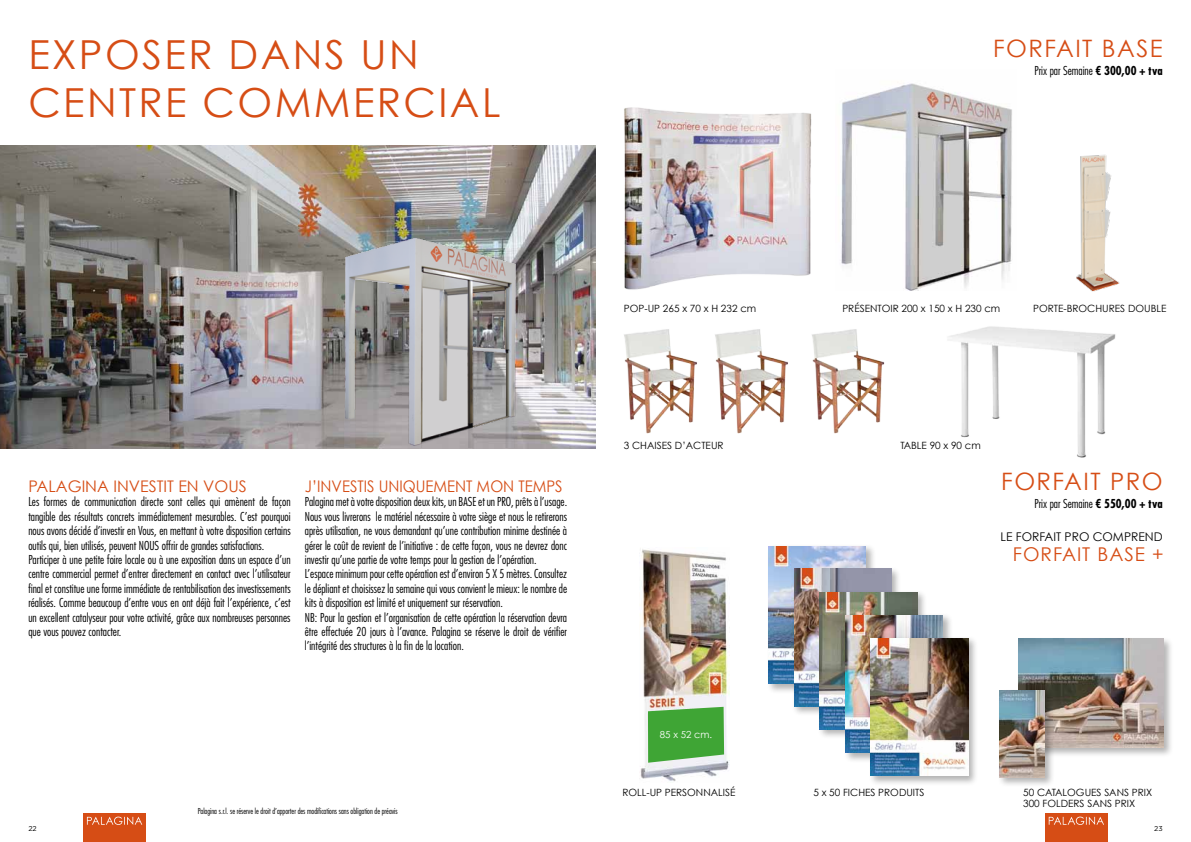
<style>
.page{position:relative;width:1191px;height:842px;background:#fff}
.page>*{position:absolute;margin:0;border:0;box-sizing:border-box;transform-origin:0 0}
.t1{font:40px/48px "Century Gothic";letter-spacing:.06em;color:#d64d15}
.t2{font:24px "Century Gothic";letter-spacing:.06em;color:#d64d15}
.t3{font:19px "Century Gothic";letter-spacing:.05em;color:#d64d15}
.t4{font:16px "Century Gothic";color:#d64d15;scale:.93 1}
.t5{font:16px "Century Gothic";color:#d64d15}
.t6{font:300 condensed 12px/14.4px "Futura Std";color:#000}
.t7{font:12px "Century Gothic";color:#000}
.t8{font:10px/11.7px "Century Gothic";color:#000}
.t9{font:9.7px "Century Gothic";color:#fff}
.t10{font:300 condensed 8px "Futura Std";color:#000}
.t11{font:7px "Gotham HTF";color:#000}
.s1{font-weight:700}
</style>
<div class="page">
<div style="left:1017px;top:637px;width:156px;height:120px;background:#000;opacity:.3"></div>
<img style="left:1018px;top:639px;width:145px;height:108px">
<img style="left:624px;top:107px;width:188px;height:183px">
<img style="left:0;top:146px;width:595px;height:303px">
<img style="left:948px;top:326px;width:168px;height:132px">
<img style="left:332px;top:224px;width:204px;height:224px">
<img style="left:841px;top:83px;width:171px;height:207px">
<img style="left:624px;top:329px;width:73px;height:105px">
<img style="left:715px;top:329px;width:73px;height:105px">
<img style="left:812px;top:329px;width:73px;height:105px">
<img style="left:1076px;top:154px;width:44px;height:138px">
<div style="left:83px;top:814px;width:63px;height:28px;background:#d64d15"></div>
<svg style="left:87px;top:817px;width:55px;height:8px"></svg>
<div style="left:1044px;top:814px;width:63px;height:28px;background:#d64d15"></div>
<svg style="left:1048px;top:817px;width:56px;height:8px"></svg>
<div style="left:766px;top:544px;width:110px;height:150px;background:#000;opacity:.3"></div>
<img style="left:768px;top:546px;width:97px;height:138px">
<div style="left:792px;top:567px;width:109px;height:150px;background:#000;opacity:.3"></div>
<img style="left:794px;top:569px;width:97px;height:137px">
<div style="left:817px;top:590px;width:110px;height:150px;background:#000;opacity:.3"></div>
<img style="left:819px;top:592px;width:98px;height:138px">
<div style="left:843px;top:613px;width:110px;height:150px;background:#000;opacity:.3"></div>
<img style="left:845px;top:615px;width:97px;height:138px">
<div style="left:869px;top:636px;width:109px;height:150px;background:#000;opacity:.3"></div>
<img style="left:871px;top:638px;width:97px;height:138px">
<div style="left:997px;top:689px;width:58px;height:98px;background:#000;opacity:.3"></div>
<img style="left:999px;top:691px;width:45px;height:86px">
<img style="left:640px;top:549px;width:89px;height:233px">
<svg style="left:648px;top:707px;width:76px;height:56px;background:#53ad4b"></svg>
<h1 class="t1" style="left:28px;top:30px;width:473px">ExPOSER DANS UN<br>CENTRE COMMERCIAL</h1>
<h2 class="t2" style="left:993px;top:33px;width:171px">FORFAIT BASE</h2>
<p class="t6" style="left:1034px;top:63px;width:130px">Prix par Semaine <span class="s1">€ 300,00 + tva</span></p>
<h3 class="t5" style="left:28px;top:476px;width:220px">PALAGINA INVESTIT en VOUS</h3>
<p class="t6" style="left:28px;top:495px;width:264px">Les formes de communication directe sont celles qui amènent de façon tangible des résultats concrets immédiatement mesurables. C’est pourquoi nous avons décidé d’investir en Vous, en mettant à votre disposition certains outils qui, bien utilisés, peuvent NOUS offrir de grandes satisfactions.<br>Participer à une petite foire locale ou à une exposition dans un espace d’un centre commercial permet d’entrer directement en contact avec l’utilisateur final et constitue une forme immédiate de rentabilisation des investissements réalisés. Comme beaucoup d’entre vous en ont déjà fait l’expérience, c’est un excellent catalyseur pour votre activité, grâce aux nombreuses personnes que vous pouvez contacter.</p>
<h3 class="t4" style="left:305px;top:476px;width:279px">J’INVESTIS UNIQUEMENT MON TEMPS</h3>
<p class="t6" style="left:305px;top:495px;width:264px">Palagina met à votre disposition deux kits, un BASE et un PRO, prêts à l’usage.<br>Nous vous livrerons le matériel nécessaire à votre siège et nous le retirerons après utilisation, ne vous demandant qu’une contribution minime destinée à gérer le coût de revient de l’initiative : de cette façon, vous ne devrez donc investir qu’une partie de votre temps pour la gestion de l’opération.<br>L’espace minimum pour cette opération est d’environ 5 X 5 mètres. Consultez le dépliant et choisissez la semaine qui vous convient le mieux: le nombre de kits à disposition est limité et uniquement sur réservation.<br>NB: Pour la gestion et l’organisation de cette opération la réservation devra être effectuée 20 jours à l’avance. Palagina se réserve le droit de vérifier l’intégrité des structures à la fin de la location.</p>
<p class="t10" style="left:198px;top:806px;width:202px">Palagina s.r.l. se réserve le droit d’apporter des modifications sans obligation de préavis</p>
<p class="t8" style="left:624px;top:302px;width:134px">POP-UP 265 x 70 x H 232 cm</p>
<p class="t8" style="left:624px;top:439px;width:101px">3 CHAISES D’ACTEUR</p>
<p class="t9" style="left:660px;top:729px;width:54px">85 x 52 cm.</p>
<p class="t8" style="left:622px;top:786px;width:114px">ROLL-UP PERSONNALISÉ</p>
<p class="t8" style="left:842px;top:302px;width:159px">PRÉSENTOIR 200 x 150 x H 230 cm</p>
<p class="t8" style="left:1033px;top:302px;width:135px">PORTE-BROCHURES DOUBLE</p>
<p class="t8" style="left:900px;top:439px;width:82px">TABLE 90 x 90 cm</p>
<h2 class="t2" style="left:1001px;top:466px;width:163px">FORFAIT PRO</h2>
<p class="t6" style="left:1034px;top:496px;width:130px">Prix par Semaine <span class="s1">€ 550,00 + tva</span></p>
<p class="t7" style="left:1000px;top:530px;width:163px">LE FORFAIT PRO COMPREND</p>
<h3 class="t3" style="left:1013px;top:542px;width:152px">FORFAIT BASE +</h3>
<p class="t8" style="left:813px;top:786px;width:113px">5 x 50 FICHES PRODUITS</p>
<p class="t8" style="left:1023px;top:786px;width:130px">50 CATALOGUES SANS PRIX<br>300 FOLDERS SANS PRIX</p>
<p class="t11" style="left:28px;top:824px;width:10px">22</p>
<p class="t11" style="left:1154px;top:824px;width:10px">23</p>
</div>
